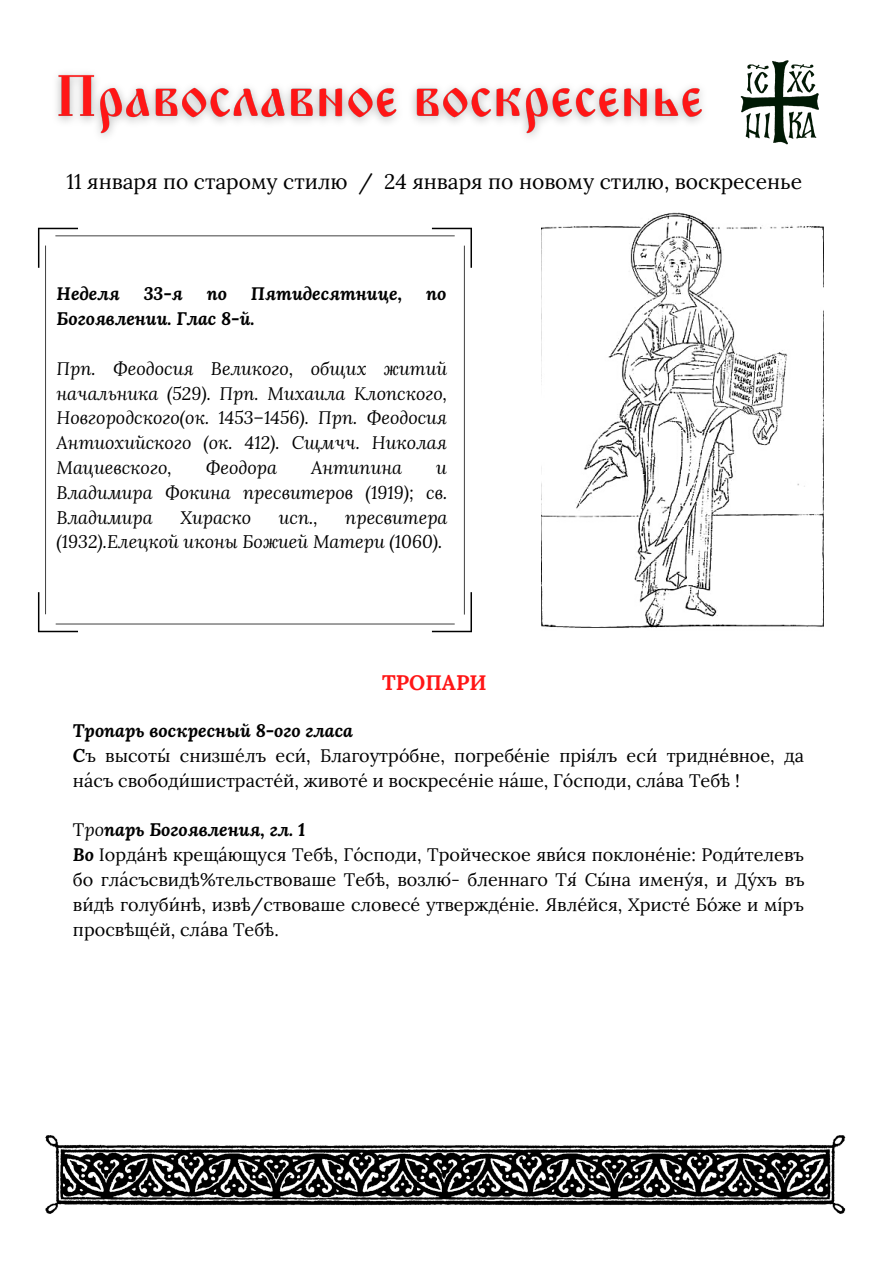
<style>
.page{position:relative;width:894px;height:1264px;background:#fff}
.page>*{position:absolute;margin:0;border:0;box-sizing:border-box;transform-origin:0 0}
.t1{font:21px "Lora";color:#000}
.t2{font:700 21px "Lora";color:#ff1616}
.t3{font:18px/24.8px "Lora";color:#000}
.t4{font:italic 18px/24.8px "Lora";color:#000;text-align:justify}
.t5{font:italic 700 18px "Lora";color:#000}
.s1{font-weight:700;font-style:italic}
.s2{font-weight:400;font-style:normal}
.s3{font-weight:400}
</style>
<div class="page">
<img style="left:740px;top:60px;width:79px;height:85px">
<svg style="left:38px;top:228px;width:434px;height:404px"></svg>
<img style="left:541px;top:212px;width:282px;height:417px">
<img style="left:56px;top:73px;width:647px;height:64px">
<img style="left:46px;top:1135px;width:800px;height:79px">
<p class="t1" style="left:66px;top:168px;width:737px">11 января по старому стилю / 24 января по новому стилю, воскресенье</p>
<p class="t5" style="left:57px;top:282px;width:65px">Неделя</p>
<p class="t5" style="left:144px;top:282px;width:41px">33-я</p>
<p class="t5" style="left:207px;top:282px;width:22px">по</p>
<p class="t5" style="left:251px;top:282px;width:153px">Пятидесятнице,</p>
<p class="t5" style="left:426px;top:282px;width:22px">по</p>
<p class="t5" style="left:57px;top:307px;width:200px">Богоявлении. Глас 8-й.</p>
<p class="t4" style="left:57px;top:355px;width:392px">Прп. Феодосия Великого, общих житий начальника (529). Прп. Михаила Клопского, Новгородского(ок. 1453–1456). Прп. Феодосия Антиохийского (ок. 412). Сщмчч. Николая Мациевского,</p>
<p class="t4" style="left:206px;top:455px;width:73px">Феодора</p>
<p class="t4" style="left:311px;top:455px;width:92px">Антипина</p>
<p class="t4" style="left:57px;top:455px;width:392px;text-indent:379px">и Владимира Фокина пресвитеров (1919); св.<br>Владимира</p>
<p class="t4" style="left:180px;top:504px;width:72px">Хираско</p>
<p class="t4" style="left:279px;top:504px;width:40px">исп.,</p>
<p class="t4" style="left:57px;top:504px;width:392px;text-align:right">пресвитера<br>(1932).Елецкой иконы Божией Матери (1060).</p>
<p class="t2" style="left:382px;top:669px;width:106px">ТРОПАРИ</p>
<p class="t5" style="left:73px;top:718px;width:282px">Tpoпарь воскресный 8-oго глаca</p>
<p class="t3" style="left:73px;top:743px;width:732px"><span class="s1">С</span>ъ высоты́ снизше́лъ еси́, Благоyтpóбне, погребе́нiе прiя́лъ ecи́ тридне́вное, да на́съ свободи́шистрасте́й, животе́ и воскресе́нiе на́ше, Го́споди, сла́ва Teбѣ !</p>
<p class="t5" style="left:73px;top:817px;width:234px"><span class="s2">T</span><span class="s3">po</span>парь Богоявления, гл. 1</p>
<p class="t3" style="left:73px;top:842px;width:733px;text-align:justify"><span class="s1">Во</span> Іopда́нѣ кpeщáющуся Teбѣ, Го́споди, Tpoйческое яви́ся поклоне́нie: Pоди́телевъ бо гла́съcвидѣ%тельствоваше Teбѣ, возлю́- бленнаго Tя́ Cы́на имену́я, и Дýxъ въ ви́дѣ голуби́нѣ, извѣ/ствоваше cлoвecé yтвepжде́нie. Явле́йся, Xpисте́ Бо́же и мípъ просвѣще́й, cла́ва Тебѣ.</p>
</div>
